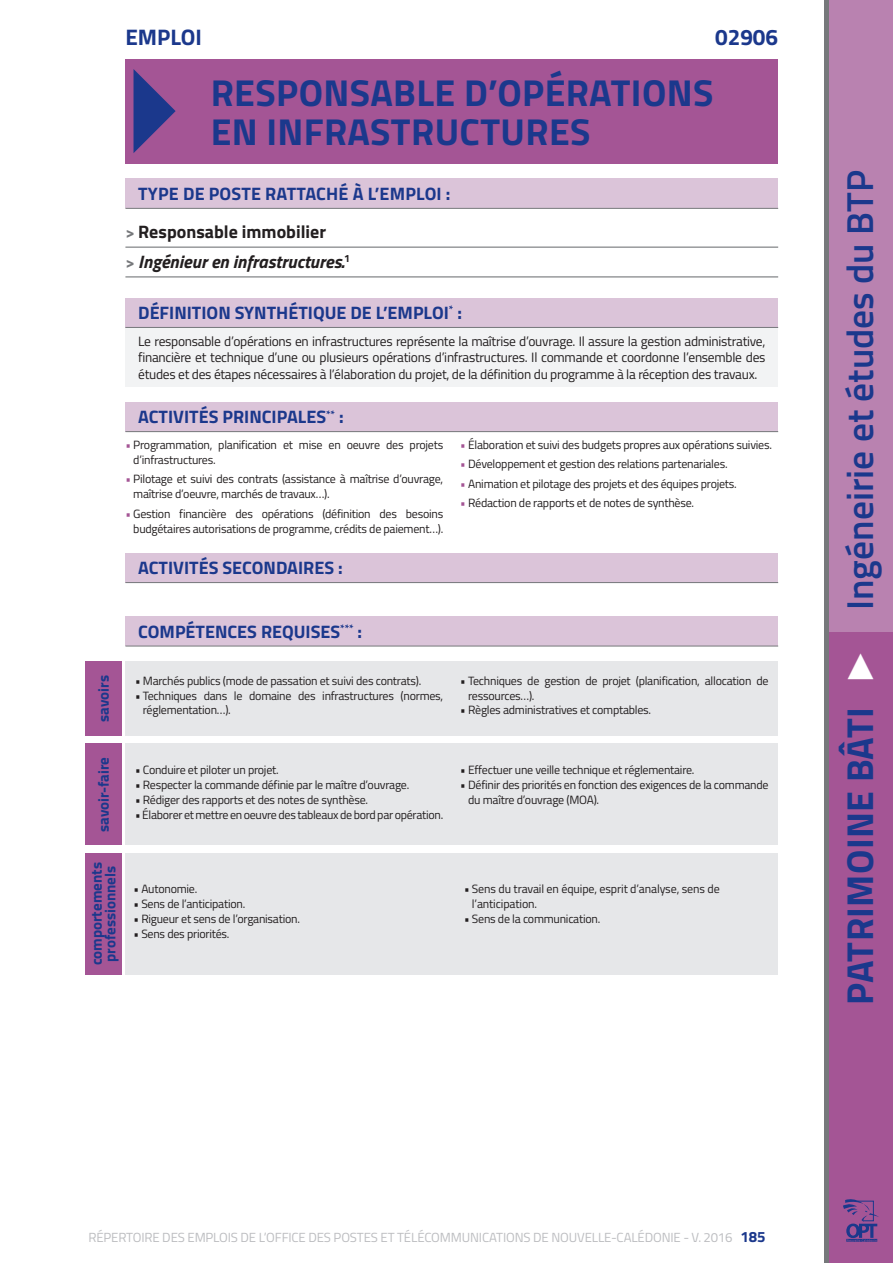
<style>
.page{position:relative;width:893px;height:1263px;background:#fff}
.page>*{position:absolute;margin:0;border:0;box-sizing:border-box;transform-origin:0 0}
.t1{font:700 37.5px/39px "Titillium";letter-spacing:.01em;color:#1b388c}
.t2{font:600 37.5px "Titillium";color:#1b388c}
.t3{font:700 22.5px "Titillium";color:#1b388c}
.t4{font:700 18px "Titillium";color:#1b388c}
.t5{font:italic 700 18px/29.7px "Titillium";color:#231f20}
.t6{font:700 15px/13.5px "Titillium";color:#1b388c}
.t7{font:13.5px/16.5px "Titillium";letter-spacing:-.02em;color:#231f20;text-align:justify}
.t8{font:13.2px "Titillium";letter-spacing:-.01em;color:#bcbdc0}
.t9{font:12px/14.9px "Titillium";letter-spacing:-.02em;color:#231f20}
.s1{font-style:normal;font-size:16.5px;color:#76787b}
.s2{font-style:normal}
.s3{color:#a45595}
.s4{font-family:"Klavika Arrows";color:#fff}
.s5{font-weight:700;font-size:15px;color:#1b388c}
</style>
<div class="page">
<div style="left:125px;top:661px;width:653px;height:75px;background:#e6e7e9"></div>
<div style="left:125px;top:743px;width:653px;height:102px;background:#e6e7e9"></div>
<div style="left:125px;top:853px;width:653px;height:121px;background:#e6e7e9"></div>
<div style="left:125px;top:327px;width:653px;height:60px;background:#f2f3f4"></div>
<div style="left:125px;top:553px;width:653px;height:30px;background:#dbc4d9"></div>
<hr style="left:125px;top:582px;width:653px;height:1px;background:#76787b">
<div style="left:125px;top:616px;width:653px;height:30px;background:#dbc4d9"></div>
<hr style="left:125px;top:646px;width:653px;height:1px;background:#76787b">
<div style="left:125px;top:402px;width:653px;height:30px;background:#dbc4d9"></div>
<hr style="left:125px;top:431px;width:653px;height:1px;background:#76787b">
<div style="left:825px;top:0;width:68px;height:1263px;background:#76787b"></div>
<div style="left:829px;top:631px;width:64px;height:632px;background:#a45595"></div>
<div style="left:125px;top:60px;width:653px;height:104px;background:#a45595"></div>
<div style="left:829px;top:0;width:64px;height:631px;background:#b982b0"></div>
<svg style="left:134px;top:69px;width:42px;height:84px"></svg>
<hr style="left:125px;top:247px;width:653px;height:1px;background:#76787b">
<hr style="left:125px;top:276px;width:653px;height:1px;background:#76787b">
<div style="left:85px;top:661px;width:36px;height:75px;background:#a45595"></div>
<div style="left:85px;top:743px;width:36px;height:102px;background:#a45595"></div>
<div style="left:85px;top:853px;width:36px;height:122px;background:#a45595"></div>
<svg style="left:843px;top:1199px;width:36px;height:43px"></svg>
<div style="left:125px;top:298px;width:653px;height:29px;background:#dbc4d9"></div>
<hr style="left:125px;top:327px;width:653px;height:1px;background:#76787b">
<div style="left:125px;top:179px;width:653px;height:29px;background:#dbc4d9"></div>
<hr style="left:125px;top:208px;width:653px;height:1px;background:#76787b">
<h2 class="t3" style="left:125px;top:20px;width:78px">EMPLOI</h2>
<h2 class="t3" style="left:715px;top:20px;width:65px">02906</h2>
<h1 class="t1" style="left:211px;top:72px;width:504px">RESPONSABLE D’OPÉRATIONS<br>EN INFRASTRUCTURES</h1>
<h3 class="t4" style="left:138px;top:180px;width:314px">TYPE DE POSTE RATTACHÉ À L’EMPLOI :</h3>
<h3 class="t5" style="left:125px;top:216px;width:226px"><span class="s1">&gt;</span> <span class="s2">Responsable immobilier<br></span><span class="s1">&gt;</span> Ingénieur en infrastructures.<sup>1</sup></h3>
<h3 class="t4" style="left:138px;top:299px;width:325px">DÉFINITION SYNTHÉTIQUE DE L’EMPLOI<sup>*</sup> :</h3>
<p class="t7" style="left:138px;top:332px;width:629px">Le responsable d’opérations en infrastructures représente la maîtrise d’ouvrage. Il assure la gestion administrative, financière et technique d’une ou plusieurs opérations d’infrastructures. Il commande et coordonne l’ensemble des études et des étapes nécessaires à l’élaboration du projet, de la définition du programme à la réception des travaux.</p>
<h3 class="t4" style="left:138px;top:403px;width:207px">ACTIVITÉS PRINCIPALES<sup>**</sup> :</h3>
<p class="t9" style="left:133px;top:437px;width:311px;text-indent:-8px"><span class="s3">•</span> Programmation, planification et mise en oeuvre des projets d’infrastructures.</p>
<p class="t9" style="left:133px;top:471px;width:312px;text-indent:-8px"><span class="s3">•</span> Pilotage et suivi des contrats (assistance à maîtrise d’ouvrage, maîtrise d’oeuvre, marchés de travaux…).</p>
<p class="t9" style="left:125px;top:505px;width:319px;text-align:right"><span class="s3">•</span> Gestion financière des opérations (définition des besoins budgétaires autorisations de programme, crédits de paiement…).</p>
<h3 class="t4" style="left:138px;top:554px;width:206px">ACTIVITÉS SECONDAIRES :</h3>
<p class="t9" style="left:460px;top:437px;width:313px"><span class="s3">•</span> Élaboration et suivi des budgets propres aux opérations suivies.</p>
<p class="t9" style="left:460px;top:456px;width:269px"><span class="s3">•</span> Développement et gestion des relations partenariales.</p>
<p class="t9" style="left:460px;top:475px;width:278px"><span class="s3">•</span> Animation et pilotage des projets et des équipes projets.</p>
<p class="t9" style="left:460px;top:495px;width:235px"><span class="s3">•</span> Rédaction de rapports et de notes de synthèse.</p>
<p class="t6" style="left:96px;top:721px;width:48px;rotate:-90deg">savoirs</p>
<p class="t6" style="left:96px;top:832px;width:77px;rotate:-90deg">savoir-faire</p>
<p class="t6" style="left:89px;top:965px;width:105px;rotate:-90deg">comportements professionnels</p>
<h3 class="t4" style="left:138px;top:618px;width:226px">COMPÉTENCES REQUISES<sup>***</sup> :</h3>
<p class="t9" style="left:135px;top:672px;width:288px">• Marchés publics (mode de passation et suivi des contrats).</p>
<p class="t9" style="left:143px;top:687px;width:302px;text-indent:-8px">• Techniques dans le domaine des infrastructures (normes, réglementation…).</p>
<p class="t9" style="left:135px;top:762px;width:145px">• Conduire et piloter un projet.</p>
<p class="t9" style="left:135px;top:777px;width:276px">• Respecter la commande définie par le maître d’ouvrage.</p>
<p class="t9" style="left:135px;top:791px;width:235px">• Rédiger des rapports et des notes de synthèse.</p>
<p class="t9" style="left:135px;top:806px;width:310px">• Élaborer et mettre en oeuvre des tableaux de bord par opération.</p>
<p class="t9" style="left:134px;top:881px;width:65px">• Autonomie.</p>
<p class="t9" style="left:134px;top:896px;width:113px">• Sens de l’anticipation.</p>
<p class="t9" style="left:134px;top:910px;width:168px">• Rigueur et sens de l’organisation.</p>
<p class="t9" style="left:134px;top:925px;width:98px">• Sens des priorités.</p>
<p class="t9" style="left:468px;top:672px;width:302px;text-indent:-8px">• Techniques de gestion de projet (planification, allocation de ressources…).</p>
<p class="t9" style="left:460px;top:702px;width:192px">• Règles administratives et comptables.</p>
<p class="t9" style="left:460px;top:762px;width:236px">• Effectuer une veille technique et réglementaire.</p>
<p class="t9" style="left:468px;top:777px;width:302px;text-indent:-8px">• Définir des priorités en fonction des exigences de la commande du maître d’ouvrage (MOA).</p>
<p class="t9" style="left:472px;top:881px;width:249px;text-indent:-8px">• Sens du travail en équipe, esprit d’analyse, sens de l’anticipation.</p>
<p class="t9" style="left:464px;top:910px;width:138px">• Sens de la communication.</p>
<h1 class="t2" style="left:832px;top:610px;width:441px;rotate:-90deg">Ingéneirie et études du BTP</h1>
<h1 class="t1" style="left:838px;top:1005px;width:354px;rotate:-90deg">PATRIMOINE BÂTI <span class="s4">1</span></h1>
<p class="t8" style="left:88px;top:1227px;width:679px">RÉPERTOIRE DES EMPLOIS DE L’OFFICE DES POSTES ET TÉLÉCOMMUNICATIONS DE NOUVELLE-CALÉDONIE - V. 2016 <span class="s5">185</span></p>
</div>
